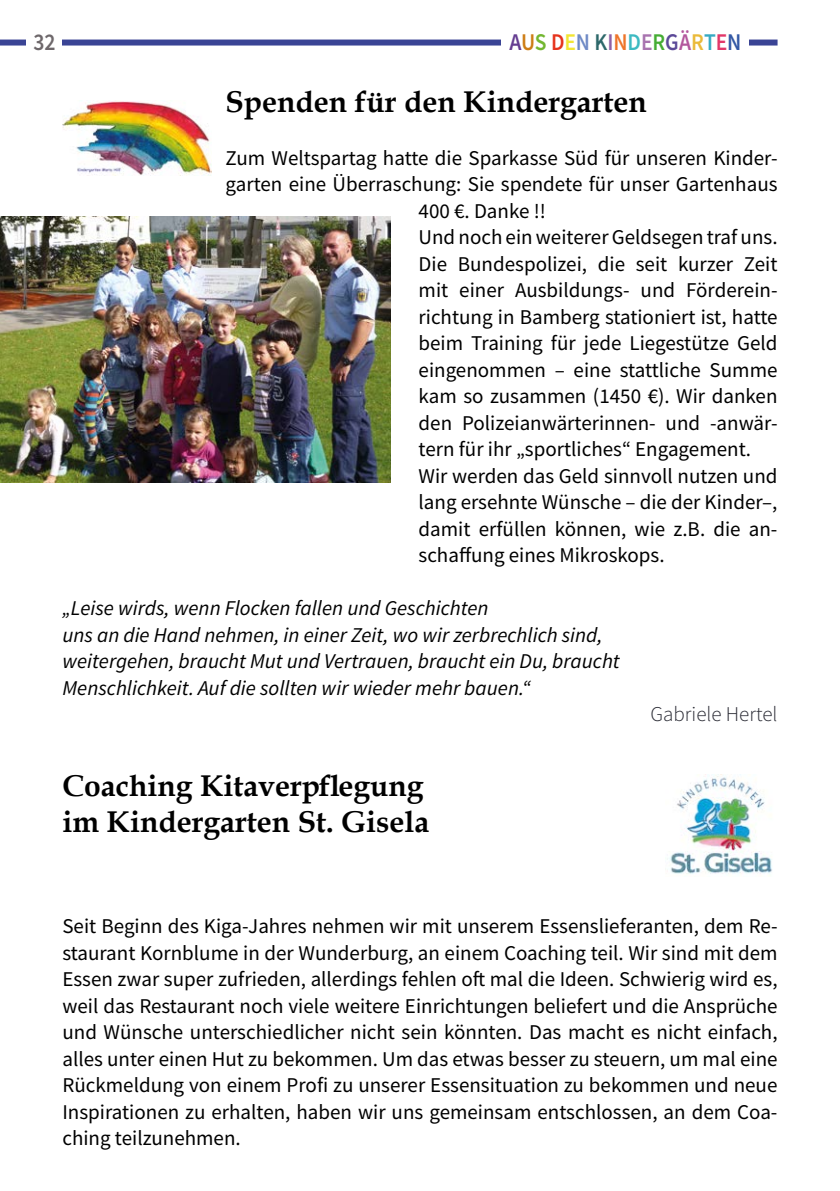
<style>
.page{position:relative;width:840px;height:1191px;background:#fff}
.page>*{position:absolute;margin:0;border:0;box-sizing:border-box;transform-origin:0 0}
.t1{font:700 30px/36px "Book Antiqua";color:#000}
.t2{font:600 24px "Source Sans Pro";letter-spacing:-.005em;color:#653d91;scale:.9 1}
.t3{font:600 24px "Source Sans Pro";color:#6e686b;scale:.9 1}
.t4{font:21px/26.6px "Source Sans Pro";color:#000;text-align:justify}
.t5{font:italic 21px/26.6px "Source Sans Pro";color:#000}
.t6{font:300 21px "Source Sans Pro";color:#292a33}
.s1{color:#cd7d15}
.s2{color:#73b731}
.s3{color:#e6331c}
.s4{color:#f2e534}
.s5{color:#6f8ac6}
.s6{color:#2d686a}
.s7{color:#9061a5}
.s8{color:#ee752a}
.s9{color:#3dbac2}
.s10{color:#a873af}
.s11{color:#45ac34}
.s12{color:#5b4998}
.s13{color:#b3579d}
.s14{color:#eaba3a}
.s15{color:#37aac3}
.s16{color:#e23769}
.s17{color:#3459a5}
</style>
<div class="page">
<div style="left:0;top:40px;width:777px;height:6px;background:#3a4495"></div>
<div style="left:26px;top:17px;width:36px;height:51px;background:#fff"></div>
<div style="left:501px;top:17px;width:247px;height:51px;background:#fff"></div>
<img style="left:62px;top:100px;width:149px;height:76px">
<img style="left:0;top:217px;width:390px;height:265px">
<img style="left:669px;top:774px;width:103px;height:100px">
<p class="t3" style="left:33px;top:26px;width:26px">32</p>
<p class="t2" style="left:509px;top:26px;width:259px">A<span class="s1">U</span><span class="s2">S</span> <span class="s3">D</span><span class="s4">E</span><span class="s5">N</span> <span class="s6">K</span><span class="s7">I</span><span class="s8">N</span><span class="s9">D</span><span class="s10">E</span><span class="s11">R</span><span class="s12">G</span><span class="s13">Ä</span><span class="s14">R</span><span class="s15">T</span><span class="s16">E</span><span class="s17">N</span></p>
<h1 class="t1" style="left:225px;top:84px;width:422px">Spenden für den Kindergarten</h1>
<p class="t4" style="left:225px;top:144px;width:553px">Zum Weltspartag hatte die Sparkasse Süd für unseren Kinder-</p>
<p class="t4" style="left:225px;top:171px;width:553px">garten eine Überraschung: Sie spendete für unser Gartenhaus</p>
<p class="t4" style="left:418px;top:197px;width:129px">400 €. Danke !!</p>
<p class="t4" style="left:418px;top:224px;width:360px">Und noch ein weiterer Geldsegen traf uns.</p>
<p class="t4" style="left:418px;top:250px;width:360px">Die Bundespolizei, die seit kurzer Zeit</p>
<p class="t4" style="left:418px;top:277px;width:360px">mit einer Ausbildungs- und Förderein-</p>
<p class="t4" style="left:418px;top:303px;width:360px">richtung in Bamberg stationiert ist, hatte</p>
<p class="t4" style="left:418px;top:330px;width:360px">beim Training für jede Liegestütze Geld</p>
<p class="t4" style="left:418px;top:356px;width:360px">eingenommen – eine stattliche Summe</p>
<p class="t4" style="left:418px;top:383px;width:360px">kam so zusammen (1450 €). Wir danken</p>
<p class="t4" style="left:418px;top:409px;width:360px">den Polizeianwärterinnen- und -anwär-</p>
<p class="t4" style="left:418px;top:436px;width:334px">tern für ihr „sportliches“ Engagement.</p>
<p class="t4" style="left:418px;top:462px;width:360px">Wir werden das Geld sinnvoll nutzen und</p>
<p class="t4" style="left:418px;top:489px;width:360px">lang ersehnte Wünsche – die der Kinder–,</p>
<p class="t4" style="left:418px;top:515px;width:360px">damit erfüllen können, wie z.B. die an-</p>
<p class="t4" style="left:418px;top:542px;width:247px">schaffung eines Mikroskops.</p>
<p class="t5" style="left:62px;top:595px;width:558px">„Leise wirds, wenn Flocken fallen und Geschichten<br>uns an die Hand nehmen, in einer Zeit, wo wir zerbrechlich sind, weitergehen, braucht Mut und Vertrauen, braucht ein Du, braucht Menschlichkeit. Auf die sollten wir wieder mehr bauen.“</p>
<p class="t6" style="left:650px;top:701px;width:128px">Gabriele Hertel</p>
<h1 class="t1" style="left:62px;top:768px;width:368px">Coaching Kitaverpflegung im Kindergarten St. Gisela</h1>
<p class="t4" style="left:62px;top:913px;width:716px">Seit Beginn des Kiga-Jahres nehmen wir mit unserem Essenslieferanten, dem Re&shy;staurant Kornblume in der Wunderburg, an einem Coaching teil. Wir sind mit dem Essen zwar super zufrieden, allerdings fehlen oft mal die Ideen. Schwierig wird es, weil das Restaurant noch viele weitere Einrichtungen beliefert und die Ansprüche und Wünsche unterschiedlicher nicht sein könnten. Das macht es nicht einfach, alles unter einen Hut zu bekommen. Um das etwas besser zu steuern, um mal eine Rückmeldung von einem Profi zu unserer Essensituation zu bekommen und neue Inspirationen zu erhalten, haben wir uns gemeinsam entschlossen, an dem Coa&shy;ching teilzunehmen.</p>
</div>
